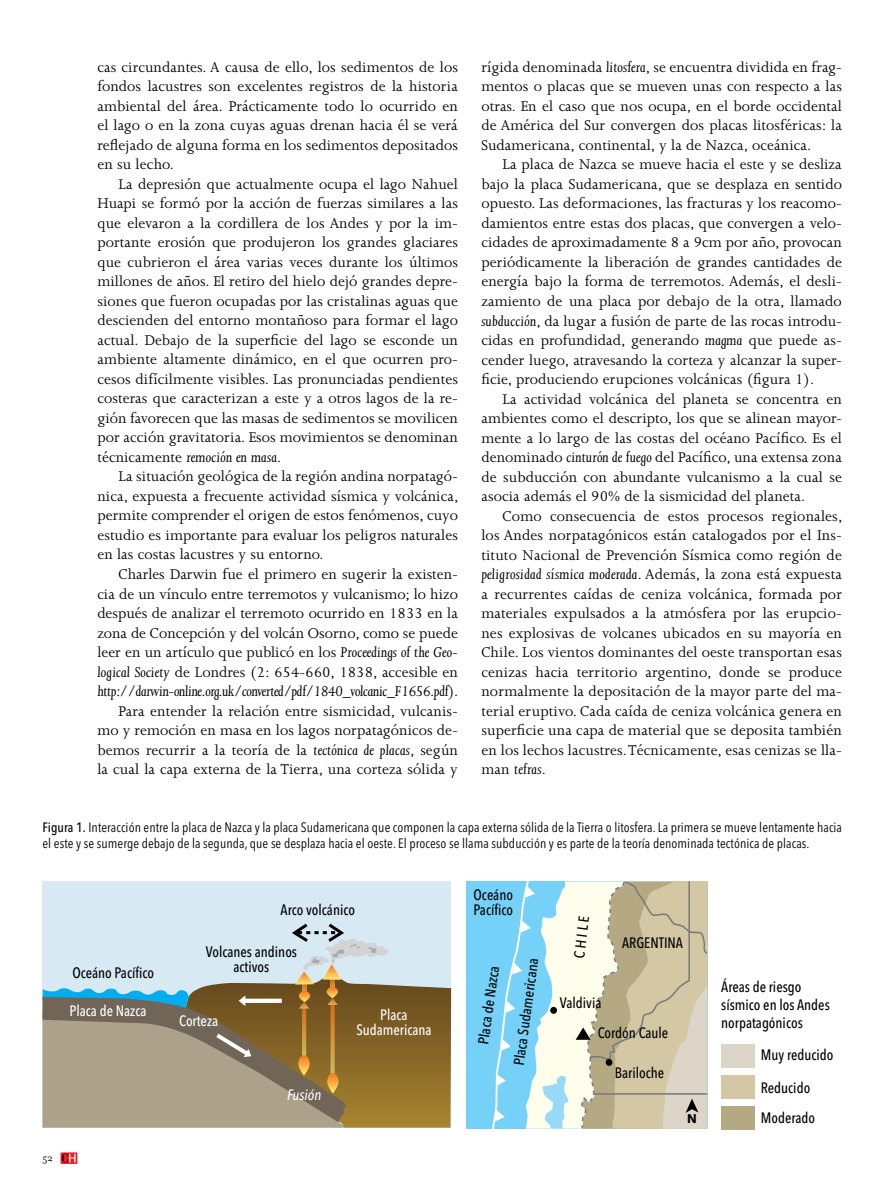
<style>
.page{position:relative;width:893px;height:1191px;background:#fff}
.page>*{position:absolute;margin:0;border:0;box-sizing:border-box;transform-origin:0 0}
.t1{font:16.2px/19.5px "Joanna";letter-spacing:.005em;color:#000;text-align:justify}
.t2{font:500 condensed 15px/18px "Avenir Next LT Pro";color:#000}
.t3{font:500 condensed 15px/15px "Avenir Next LT Pro";color:#fff;text-align:center}
.t4{font:italic 500 condensed 15px "Avenir Next LT Pro";color:#fff}
.t5{font:500 condensed 14.55px "Avenir Next LT Pro";color:#000}
.t6{font:condensed 13.5px/16.5px "Avenir Next LT Pro";letter-spacing:.005em;color:#000}
.t7{font:700 12.6px "Avenir Next LT Pro";color:#000}
.t8{font:11.25px "Filosofia";color:#000}
.s1{font-style:italic}
.s2{font-weight:500}
</style>
<div class="page">
<div style="left:466px;top:881px;width:241px;height:247px;background:#75d1f7"></div>
<svg style="left:535px;top:881px;width:41px;height:247px;fill:#fffdeb"></svg>
<div style="left:43px;top:881px;width:408px;height:246px;background:#d7e9f3"></div>
<svg style="left:43px;top:923px;width:408px;height:204px"></svg>
<svg style="left:542px;top:1075px;width:26px;height:53px"></svg>
<svg style="left:550px;top:1006px;width:7px;height:7px"></svg>
<svg style="left:491px;top:881px;width:44px;height:248px"></svg>
<svg style="left:576px;top:881px;width:132px;height:248px;background:#d1c8ac"></svg>
<div style="left:721px;top:1043px;width:34px;height:24px;background:#ddd5c7"></div>
<div style="left:721px;top:1075px;width:34px;height:23px;background:#d3c7a4"></div>
<div style="left:721px;top:1106px;width:34px;height:23px;background:#b5a983"></div>
<svg style="left:61px;top:1152px;width:16px;height:12px"></svg>
<svg style="left:62px;top:1153px;width:14px;height:9px"></svg>
<p class="t1" style="left:97px;top:57px;width:362px">cas circundantes. A causa de ello, los sedimentos de los fondos lacustres son excelentes registros de la historia ambiental del área. Prácticamente todo lo ocurrido en el lago o en la zona cuyas aguas drenan hacia él se verá reflejado de alguna forma en los sedimentos depositados en su lecho.</p>
<p class="t1" style="left:97px;top:174px;width:362px;text-indent:21px">La depresión que actualmente ocupa el lago Nahuel Huapi se formó por la acción de fuerzas similares a las que elevaron a la cordillera de los Andes y por la im&shy;portante erosión que produjeron los grandes glaciares que cubrieron el área varias veces durante los últimos millones de años. El retiro del hielo dejó grandes depre&shy;siones que fueron ocupadas por las cristalinas aguas que descienden del entorno montañoso para formar el lago actual. Debajo de la superficie del lago se esconde un ambiente altamente dinámico, en el que ocurren pro&shy;cesos difícilmente visibles. Las pronunciadas pendientes costeras que caracterizan a este y a otros lagos de la re&shy;gión favorecen que las masas de sedimentos se movilicen por acción gravitatoria. Esos movimientos se denominan técnicamente <span class="s1">remoción en masa</span>.</p>
<p class="t1" style="left:97px;top:467px;width:363px;text-indent:21px">La situación geológica de la región andina norpatagó&shy;nica, expuesta a frecuente actividad sísmica y volcánica, permite comprender el origen de estos fenómenos, cuyo estudio es importante para evaluar los peligros naturales en las costas lacustres y su entorno.</p>
<p class="t1" style="left:97px;top:564px;width:362px;text-align:right">Charles Darwin fue el primero en sugerir la existen-<br>cia de un vínculo entre terremotos y vulcanismo; lo hizo después de analizar el terremoto ocurrido en 1833 en la zona de Concepción y del volcán Osorno, como se puede leer en un artículo que publicó en los <span class="s1">Proceedings of the Geo&shy;logical Society</span> de Londres (2: 654-660, 1838, accesible en <span class="s1">http://darwin-online.org.uk/converted/pdf/1840_volcanic_F1656.pdf</span>).<br>Para entender la relación entre sismicidad, vulcanis&shy;mo y remoción en masa en los lagos norpatagónicos de&shy;bemos recurrir a la teoría de la <span class="s1">tectónica de placas</span>, según la cual la capa externa de la Tierra, una corteza sólida y</p>
<p class="t1" style="left:481px;top:57px;width:362px">rígida denominada <span class="s1">litosfera</span>, se encuentra dividida en frag&shy;mentos o placas que se mueven unas con respecto a las otras. En el caso que nos ocupa, en el borde occidental de América del Sur convergen dos placas litosféricas: la Sudamericana, continental, y la de Nazca, oceánica.</p>
<p class="t1" style="left:481px;top:155px;width:362px;text-indent:21px">La placa de Nazca se mueve hacia el este y se desliza bajo la placa Sudamericana, que se desplaza en sentido opuesto. Las deformaciones, las fracturas y los reacomo&shy;damientos entre estas dos placas, que convergen a velo&shy;cidades de aproximadamente 8 a 9cm por año, provocan periódicamente la liberación de grandes cantidades de energía bajo la forma de terremotos. Además, el desli&shy;zamiento de una placa por debajo de la otra, llamado <span class="s1">subducción</span>, da lugar a fusión de parte de las rocas introdu&shy;cidas en profundidad, generando <span class="s1">magma</span> que puede as&shy;cender luego, atravesando la corteza y alcanzar la super&shy;ficie, produciendo erupciones volcánicas (figura 1).</p>
<p class="t1" style="left:481px;top:389px;width:362px;text-indent:21px">La actividad volcánica del planeta se concentra en ambientes como el descripto, los que se alinean mayor&shy;mente a lo largo de las costas del océano Pacífico. Es el denominado <span class="s1">cinturón de fuego</span> del Pacífico, una extensa zona de subducción con abundante vulcanismo a la cual se asocia además el 90% de la sismicidad del planeta.</p>
<p class="t1" style="left:481px;top:506px;width:363px;text-indent:21px">Como consecuencia de estos procesos regionales, los Andes norpatagónicos están catalogados por el Ins&shy;tituto Nacional de Prevención Sísmica como región de <span class="s1">peligrosidad sísmica moderada</span>. Además, la zona está expuesta a recurrentes caídas de ceniza volcánica, formada por materiales expulsados a la atmósfera por las erupcio&shy;nes explosivas de volcanes ubicados en su mayoría en Chile. Los vientos dominantes del oeste transportan esas cenizas hacia territorio argentino, donde se produce normalmente la depositación de la mayor parte del ma&shy;terial eruptivo. Cada caída de ceniza volcánica genera en superficie una capa de material que se deposita también en los lechos lacustres. Técnicamente, esas cenizas se lla&shy;man <span class="s1">tefras</span>.</p>
<p class="t6" style="left:43px;top:818px;width:801px"><span class="s2">Figura 1.</span> Interacción entre la placa de Nazca y la placa Sudamericana que componen la capa externa sólida de la Tierra o litosfera. La primera se mueve lentamente hacia el este y se sumerge debajo de la segunda, que se desplaza hacia el oeste. El proceso se llama subducción y es parte de la teoría denominada tectónica de placas.</p>
<p class="t2" style="left:72px;top:963px;width:83px">Oceáno Pacífico</p>
<p class="t3" style="left:70px;top:1003px;width:78px">Placa de Nazca</p>
<p class="t8" style="left:43px;top:1151px;width:12px">52</p>
<p class="t2" style="left:281px;top:900px;width:76px">Arco volcánico</p>
<p class="t2" style="left:206px;top:942px;width:93px">Volcanes andinos</p>
<p class="t2" style="left:234px;top:957px;width:37px">activos</p>
<p class="t3" style="left:179px;top:1013px;width:41px">Corteza</p>
<p class="t4" style="left:287px;top:1086px;width:36px">Fusión</p>
<p class="t3" style="left:356px;top:1007px;width:77px">Placa<br>Sudamericana</p>
<p class="t2" style="left:474px;top:887px;width:41px;line-height:15px">Oceáno<br>Pacífico</p>
<p class="t5" style="left:474px;top:1043px;width:81px;rotate:-82deg">Placa de Nazca</p>
<p class="t5" style="left:510px;top:1064px;width:110px;rotate:-82deg">Placa Sudamericana</p>
<p class="t5" style="left:570px;top:957px;width:44px;rotate:-83deg">C H I L E</p>
<p class="t2" style="left:560px;top:994px;width:43px">Valdivia</p>
<p class="t2" style="left:622px;top:933px;width:62px">ARGENTINA</p>
<p class="t2" style="left:598px;top:1023px;width:72px">Cordón Caule</p>
<p class="t2" style="left:615px;top:1064px;width:51px">Bariloche</p>
<p class="t7" style="left:687px;top:1110px;width:11px">N</p>
<p class="t2" style="left:721px;top:977px;width:110px">Áreas de riesgo sísmico en los Andes norpatagónicos</p>
<p class="t2" style="left:761px;top:1045px;width:74px">Muy reducido</p>
<p class="t2" style="left:761px;top:1072px;width:56px;line-height:30px">Reducido<br>Moderado</p>
</div>
